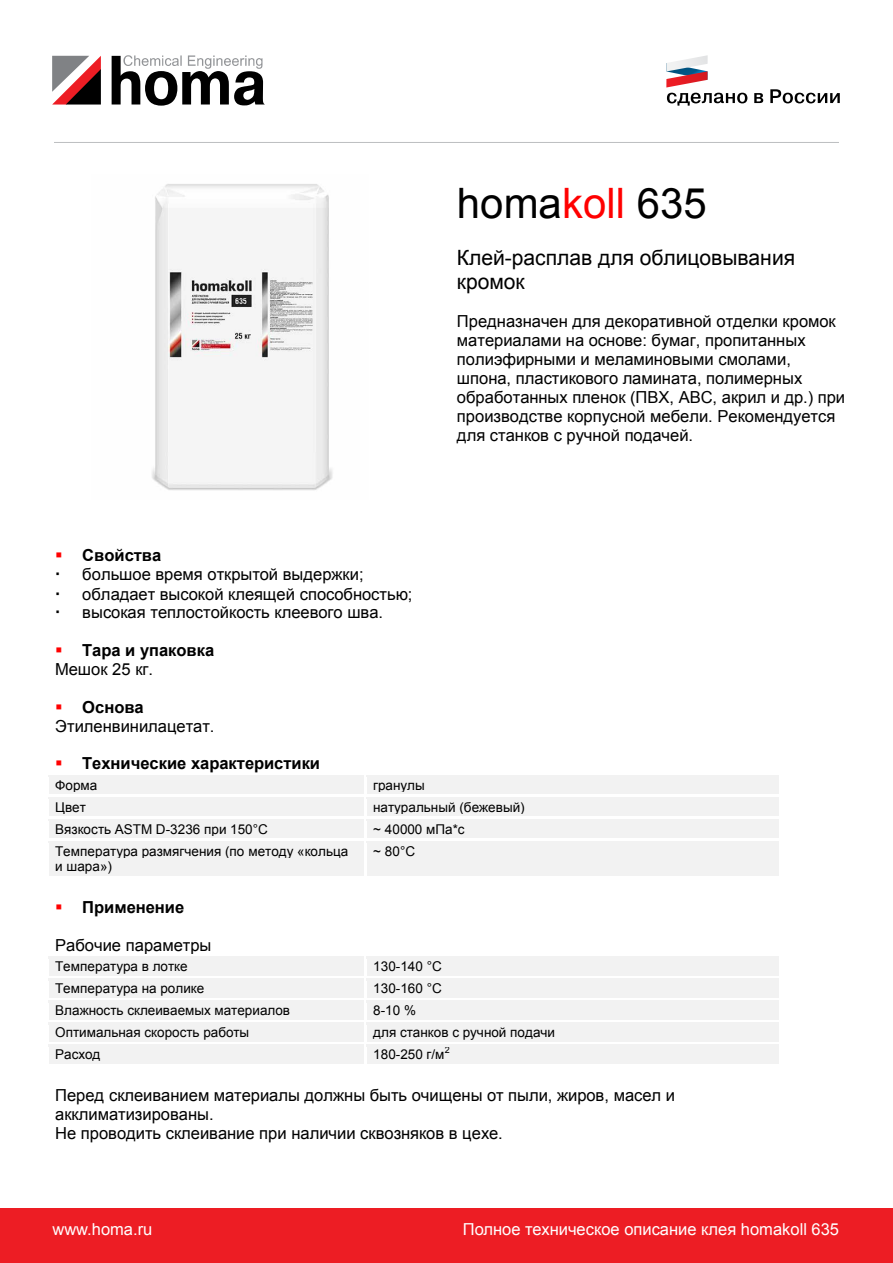
<style>
.page{position:relative;width:893px;height:1263px;background:#fff}
.page>*{position:absolute;margin:0;border:0;box-sizing:border-box;transform-origin:0 0}
.t1{font:42px "Arial";color:#000}
.t2{font:21px/24.2px "Arial";color:#000}
.t3{font:16.5px/18.9px "Arial";color:#000}
.t4{font:700 16.5px/19px "Arial";color:#000}
.t5{font:16.5px "Arial";color:#fff}
.t6{font:13.5px/15.5px "Arial";letter-spacing:.005em;color:#000}
.t7{font:13.5px "Arial";letter-spacing:.005em;color:#000}
.t8{font:9px "Arial";color:#000}
.s1{color:#f00}
.s2{font-style:inherit}
.s3{font-weight:700}
.s4{font-weight:400}
</style>
<div class="page">
<div style="left:48px;top:775px;width:316px;height:20px;background:#f2f2f2"></div>
<div style="left:366px;top:775px;width:414px;height:20px;background:#f2f2f2"></div>
<div style="left:48px;top:797px;width:316px;height:20px;background:#f2f2f2"></div>
<div style="left:366px;top:797px;width:414px;height:20px;background:#f2f2f2"></div>
<div style="left:48px;top:819px;width:316px;height:20px;background:#f2f2f2"></div>
<div style="left:366px;top:819px;width:414px;height:20px;background:#f2f2f2"></div>
<div style="left:48px;top:841px;width:316px;height:35px;background:#f2f2f2"></div>
<div style="left:366px;top:841px;width:414px;height:35px;background:#f2f2f2"></div>
<div style="left:48px;top:956px;width:316px;height:20px;background:#f2f2f2"></div>
<div style="left:366px;top:956px;width:414px;height:20px;background:#f2f2f2"></div>
<div style="left:48px;top:979px;width:316px;height:19px;background:#f2f2f2"></div>
<div style="left:366px;top:979px;width:414px;height:19px;background:#f2f2f2"></div>
<hr style="left:48px;top:978px;width:316px;height:3px;background:#f2f2f2">
<hr style="left:366px;top:978px;width:414px;height:3px;background:#f2f2f2">
<div style="left:48px;top:1001px;width:316px;height:19px;background:#f2f2f2"></div>
<div style="left:366px;top:1001px;width:414px;height:19px;background:#f2f2f2"></div>
<hr style="left:48px;top:1000px;width:316px;height:3px;background:#f2f2f2">
<hr style="left:366px;top:1000px;width:414px;height:3px;background:#f2f2f2">
<div style="left:48px;top:1023px;width:316px;height:19px;background:#f2f2f2"></div>
<div style="left:366px;top:1023px;width:414px;height:19px;background:#f2f2f2"></div>
<div style="left:48px;top:1044px;width:316px;height:20px;background:#f2f2f2"></div>
<div style="left:366px;top:1044px;width:414px;height:20px;background:#f2f2f2"></div>
<img style="left:152px;top:184px;width:181px;height:307px">
<svg style="left:52px;top:56px;width:49px;height:49px"></svg>
<svg style="left:112px;top:55px;width:153px;height:51px"></svg>
<svg style="left:666px;top:55px;width:81px;height:51px"></svg>
<svg style="left:754px;top:93px;width:9px;height:10px"></svg>
<svg style="left:770px;top:89px;width:70px;height:14px"></svg>
<hr style="left:54px;top:142px;width:785px;height:1px;background:#bcbec0">
<div style="left:0;top:1209px;width:893px;height:54px;background:#ed1d24"></div>
<h1 class="t1" style="left:457px;top:176px;width:252px">homa<span class="s1">koll</span> 635</h1>
<p class="t2" style="left:457px;top:246px;width:340px">Клей<span class="s2">-</span>расплав для облицовывания кромок</p>
<p class="t3" style="left:457px;top:312px;width:390px">Предназначен для декоративной отделки кромок материалами на основе<span class="s2">:</span> бумаг, пропитанных полиэфирными и меламиновыми смолами, шпона, пластикового ламината, полимерных обработанных пленок (ПВХ, АВС, акрил и др.) при производстве корпусной мебели. Рекомендуется для станков с ручной подачей.</p>
<p class="t3" style="left:82px;top:546px;width:332px;text-indent:-27px"><span class="s1">▪</span> <span class="s3">Свойства<br></span>большое время открытой выдержки<span class="s2">; </span>обладает высокой клеящей способностью<span class="s2">; </span>высокая теплостойкость клеевого шва.</p>
<p class="t4" style="left:55px;top:641px;width:161px"><span class="s1">▪</span> Тара и упаковка<br><span class="s4">Мешок 25 кг.</span></p>
<p class="t3" style="left:55px;top:698px;width:161px"><span class="s1">▪</span> <span class="s3">Основа<br></span>Этиленвинилацетат.</p>
<p class="t4" style="left:55px;top:754px;width:266px"><span class="s1">▪</span> Технические характеристики</p>
<p class="t6" style="left:55px;top:777px;width:44px">Форма</p>
<p class="t6" style="left:373px;top:777px;width:53px">гранулы</p>
<p class="t6" style="left:55px;top:799px;width:32px">Цвет</p>
<p class="t6" style="left:373px;top:799px;width:153px">натуральный (бежевый)</p>
<p class="t6" style="left:55px;top:821px;width:214px">Вязкость ASTM D<span class="s2">-</span>3236 при 150°С</p>
<p class="t6" style="left:373px;top:821px;width:93px"><span class="s2">~ 40</span>000 мПа*с</p>
<p class="t6" style="left:55px;top:843px;width:295px">Температура размягчения (по методу «кольца и шара»)</p>
<p class="t6" style="left:373px;top:843px;width:43px"><span class="s2">~</span> 80°С</p>
<p class="t4" style="left:55px;top:898px;width:131px"><span class="s1">▪</span> Применение</p>
<p class="t3" style="left:55px;top:936px;width:158px">Рабочие параметры</p>
<p class="t6" style="left:55px;top:959px;width:134px">Температура в лотке</p>
<p class="t7" style="left:373px;top:958px;width:70px">130-140 <span class="s2">°С</span></p>
<p class="t6" style="left:55px;top:981px;width:151px">Температура на ролике</p>
<p class="t7" style="left:373px;top:980px;width:70px">130-160 <span class="s2">°С</span></p>
<p class="t6" style="left:55px;top:1003px;width:236px">Влажность склеиваемых материалов</p>
<p class="t7" style="left:373px;top:1002px;width:44px">8-10 %</p>
<p class="t6" style="left:55px;top:1025px;width:196px">Оптимальная скорость работы</p>
<p class="t6" style="left:373px;top:1025px;width:183px">для станков с ручной подачи</p>
<p class="t6" style="left:55px;top:1047px;width:47px">Расход</p>
<p class="t7" style="left:373px;top:1046px;width:73px">180-25<span class="s2">0 г/м</span></p>
<p class="t8" style="left:445px;top:1043px;width:7px">2</p>
<p class="t3" style="left:55px;top:1086px;width:621px">Перед склеиванием материалы должны быть очищены от пыли, жиров, масел и акклиматизированы.<br>Не проводить склеивание при наличии сквозняков в цехе.</p>
<p class="t5" style="left:52px;top:1218px;width:101px">www.homa.ru</p>
<p class="t5" style="left:463px;top:1218px;width:378px">Полное техническое описание клея homakoll 635</p>
</div>
